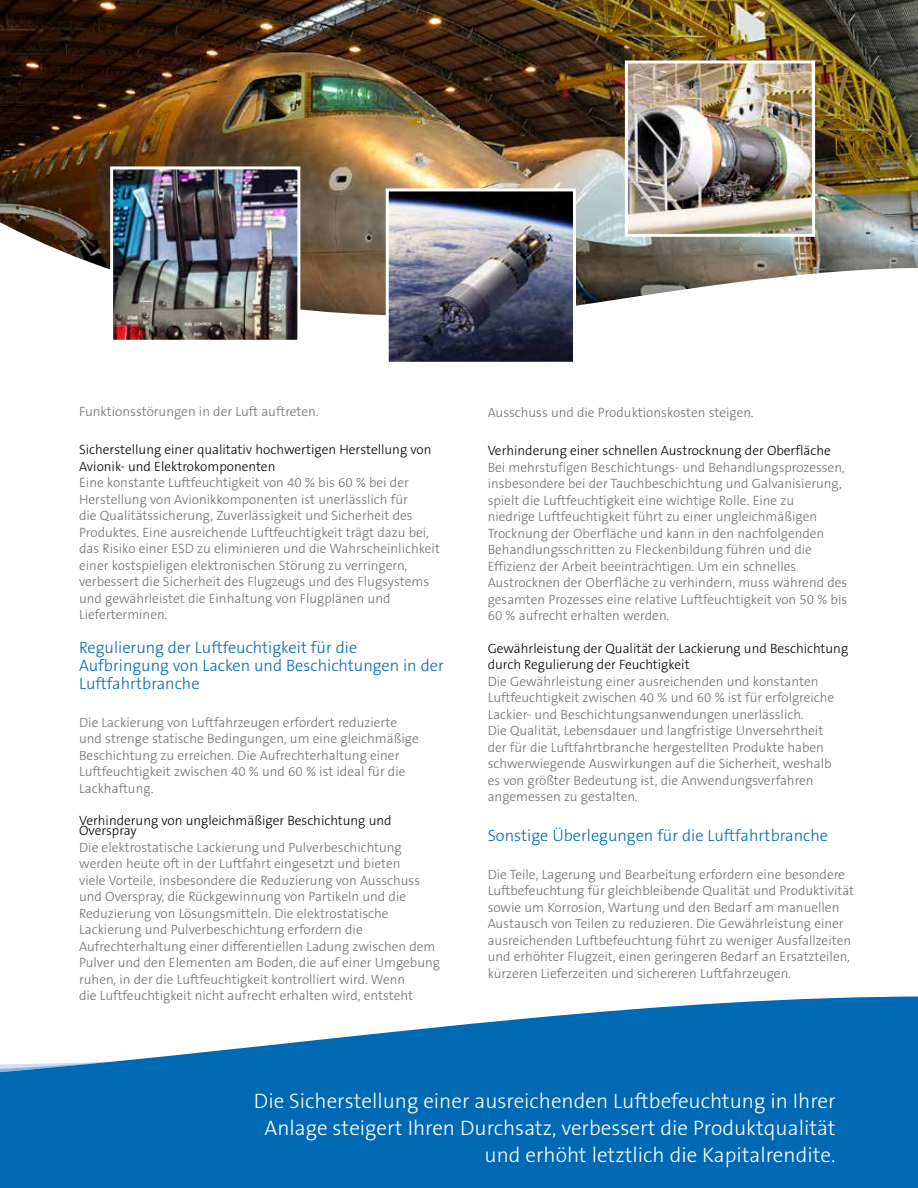
<style>
.page{position:relative;width:918px;height:1188px;background:#fff}
.page>*{position:absolute;margin:0;border:0;box-sizing:border-box;transform-origin:0 0}
.t1{font:300 21px/27px "The Sans B W3";color:#fff;text-align:right}
.t2{font:300 16.5px/18px "The Sans B W3";color:#0069b4}
.t3{font:300 13.5px/16.5px "The Sans B W3";color:#706f6e}
.t4{font:300 13.5px/16.5px "The Sans B W3";color:#000}
</style>
<div class="page">
<svg style="left:0;top:996px;width:918px;height:192px;fill:#0069b4"></svg>
<img style="left:0;top:0;width:918px;height:222px">
<svg style="left:0;top:222px;width:918px;height:94px"></svg>
<img style="left:629px;top:64px;width:182px;height:169px">
<div style="left:625px;top:60px;width:190px;height:177px;border:3px solid #fff"></div>
<img style="left:390px;top:192px;width:182px;height:169px">
<div style="left:386px;top:188px;width:190px;height:177px;border:3px solid #fff"></div>
<img style="left:114px;top:170px;width:182px;height:169px">
<div style="left:110px;top:166px;width:190px;height:177px;border:3px solid #fff"></div>
<p class="t3" style="left:79px;top:403px;width:241px">Funktionsstörungen in der Luft auftreten.</p>
<p class="t4" style="left:79px;top:441px;width:354px">Sicherstellung einer qualitativ hochwertigen Herstellung von<br>Avionik- und Elektrokomponenten</p>
<p class="t3" style="left:79px;top:474px;width:362px">Eine konstante Luftfeuchtigkeit von 40 % bis 60 % bei der Herstellung von Avionikkomponenten ist unerlässlich für<br>die Qualitätssicherung, Zuverlässigkeit und Sicherheit des Produktes. Eine ausreichende Luftfeuchtigkeit trägt dazu bei, das Risiko einer ESD zu eliminieren und die Wahrscheinlichkeit einer kostspieligen elektronischen Störung zu verringern, verbessert die Sicherheit des Flugzeugs und des Flugsystems und gewährleistet die Einhaltung von Flugplänen und Lieferterminen.</p>
<p class="t2" style="left:79px;top:638px;width:366px">Regulierung der Luftfeuchtigkeit für die<br>Aufbringung von Lacken und Beschichtungen in der<br>Luftfahrtbranche</p>
<p class="t3" style="left:79px;top:714px;width:341px">Die Lackierung von Luftfahrzeugen erfordert reduzierte und strenge statische Bedingungen, um eine gleichmäßige Beschichtung zu erreichen. Die Aufrechterhaltung einer Luftfeuchtigkeit zwischen 40 % und 60 % ist ideal für die Lackhaftung.</p>
<p class="t4" style="left:79px;top:815px;width:314px;line-height:10.5px">Verhinderung von ungleichmäßiger Beschichtung und<br>Overspray</p>
<p class="t3" style="left:79px;top:839px;width:362px">Die elektrostatische Lackierung und Pulverbeschichtung werden heute oft in der Luftfahrt eingesetzt und bieten<br>viele Vorteile, insbesondere die Reduzierung von Ausschuss und Overspray, die Rückgewinnung von Partikeln und die Reduzierung von Lösungsmitteln. Die elektrostatische Lackierung und Pulverbeschichtung erfordern die Aufrechterhaltung einer differentiellen Ladung zwischen dem Pulver und den Elementen am Boden, die auf einer Umgebung ruhen, in der die Luftfeuchtigkeit kontrolliert wird. Wenn<br>die Luftfeuchtigkeit nicht aufrecht erhalten wird, entsteht</p>
<p class="t3" style="left:488px;top:405px;width:267px">Ausschuss und die Produktionskosten steigen.</p>
<p class="t4" style="left:488px;top:443px;width:345px">Verhinderung einer schnellen Austrocknung der Oberfläche</p>
<p class="t3" style="left:488px;top:459px;width:361px">Bei mehrstufigen Beschichtungs- und Behandlungsprozessen, insbesondere bei der Tauchbeschichtung und Galvanisierung, spielt die Luftfeuchtigkeit eine wichtige Rolle. Eine zu<br>niedrige Luftfeuchtigkeit führt zu einer ungleichmäßigen Trocknung der Oberfläche und kann in den nachfolgenden Behandlungsschritten zu Fleckenbildung führen und die Effizienz der Arbeit beeinträchtigen. Um ein schnelles Austrocknen der Oberfläche zu verhindern, muss während des gesamten Prozesses eine relative Luftfeuchtigkeit von 50 % bis 60 % aufrecht erhalten werden.</p>
<p class="t4" style="left:488px;top:640px;width:362px">Gewährleistung der Qualität der Lackierung und Beschichtung durch Regulierung der Feuchtigkeit</p>
<p class="t3" style="left:488px;top:673px;width:348px">Die Gewährleistung einer ausreichenden und konstanten Luftfeuchtigkeit zwischen 40 % und 60 % ist für erfolgreiche Lackier- und Beschichtungsanwendungen unerlässlich.<br>Die Qualität, Lebensdauer und langfristige Unversehrtheit der für die Luftfahrtbranche hergestellten Produkte haben schwerwiegende Auswirkungen auf die Sicherheit, weshalb es von größter Bedeutung ist, die Anwendungsverfahren angemessen zu gestalten.</p>
<p class="t2" style="left:488px;top:826px;width:342px">Sonstige Überlegungen für die Luftfahrtbranche</p>
<p class="t3" style="left:488px;top:866px;width:368px">Die Teile, Lagerung und Bearbeitung erfordern eine besondere Luftbefeuchtung für gleichbleibende Qualität und Produktivität sowie um Korrosion, Wartung und den Bedarf am manuellen Austausch von Teilen zu reduzieren. Die Gewährleistung einer ausreichenden Luftbefeuchtung führt zu weniger Ausfallzeiten und erhöhter Flugzeit, einen geringeren Bedarf an Ersatzteilen, kürzeren Lieferzeiten und sichereren Luftfahrzeugen.</p>
<h1 class="t1" style="left:254px;top:1087px;width:583px">Die Sicherstellung einer ausreichenden Luftbefeuchtung in Ihrer<br>Anlage steigert Ihren Durchsatz, verbessert die Produktqualität und erhöht letztlich die Kapitalrendite.</h1>
</div>
